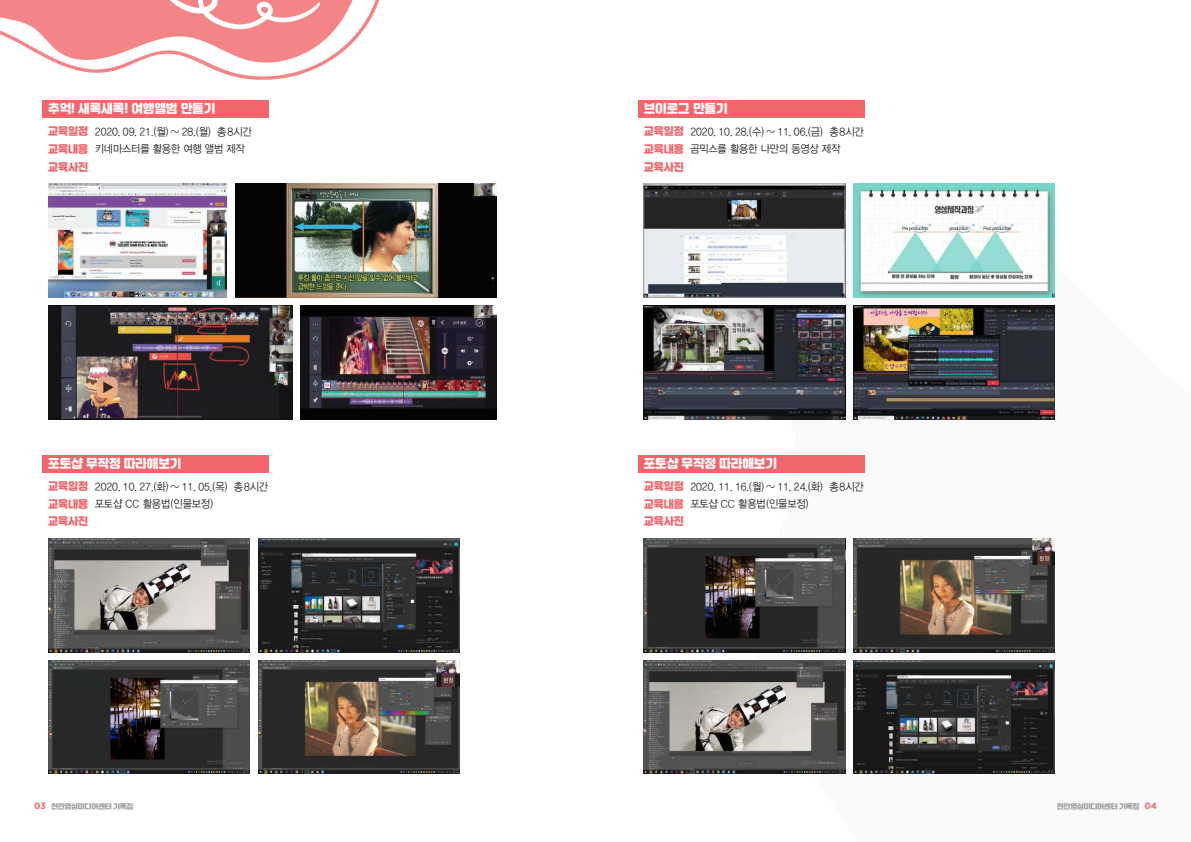
<style>
.page{position:relative;width:1191px;height:842px;background:#fff}
.page>*{position:absolute;margin:0;border:0;box-sizing:border-box;transform-origin:0 0}
.t1{font:12px "Jalnan";color:#fff;scale:.96 1}
.t2{font:10.9px/17.5px "YDIYGO320";color:#231f20;scale:.95 1}
.t3{font:10.9px/17.5px "YDIYGO320";letter-spacing:-.02em;color:#231f20;scale:.95 1}
.t4{font:10.4px "Jalnan";color:#f1666a;scale:.96 1}
.t5{font:6.9px "Jalnan";letter-spacing:-.03em;color:#9d9fa2}
.s1{font-family:"Jalnan";font-size:10.4px;color:#f1666a}
.s2{font-family:"Gotham Rounded";font-weight:700;font-size:9.2px;color:#f1666a}
</style>
<div class="page">
<svg style="left:0;top:0;width:379px;height:80px"></svg>
<svg style="left:746px;top:187px;width:309px;height:587px"></svg>
<div style="left:43px;top:455px;width:226px;height:17px;background:#f1666a"></div>
<div style="left:43px;top:100px;width:226px;height:17px;background:#f1666a"></div>
<img style="left:235px;top:184px;width:261px;height:113px">
<img style="left:48px;top:184px;width:179px;height:113px">
<img style="left:300px;top:306px;width:196px;height:113px">
<img style="left:48px;top:306px;width:244px;height:113px">
<img style="left:48px;top:539px;width:202px;height:113px">
<img style="left:258px;top:660px;width:201px;height:114px">
<img style="left:258px;top:539px;width:201px;height:113px">
<img style="left:48px;top:660px;width:202px;height:114px">
<div style="left:638px;top:455px;width:227px;height:17px;background:#f1666a"></div>
<div style="left:638px;top:100px;width:227px;height:17px;background:#f1666a"></div>
<img style="left:643px;top:306px;width:202px;height:113px">
<img style="left:853px;top:306px;width:201px;height:113px">
<img style="left:853px;top:184px;width:201px;height:113px">
<img style="left:645px;top:186px;width:198px;height:109px">
<div style="left:643px;top:184px;width:202px;height:113px;border:1px solid #939598"></div>
<img style="left:643px;top:539px;width:202px;height:113px">
<img style="left:853px;top:539px;width:201px;height:113px">
<img style="left:643px;top:660px;width:202px;height:114px">
<img style="left:853px;top:660px;width:201px;height:114px">
<p class="t1" style="left:48px;top:101px;width:175px">추억! 새록새록! 여행앨범 만들기</p>
<p class="t3" style="left:48px;top:123px;width:216px"><span class="s1">교육일정</span> 2020. 09. 21.(월) ~ 28.(월) 총8시간 <span class="s1">교육내용</span> 키네마스터를 활용한 여행 앨범 제작</p>
<p class="t4" style="left:48px;top:159px;width:43px">교육사진</p>
<p class="t1" style="left:643px;top:101px;width:89px">브이로그 만들기</p>
<p class="t3" style="left:643px;top:123px;width:233px"><span class="s1">교육일정</span> 2020. 10. 28.(수) ~ 11. 06.(금) 총8시간 <span class="s1">교육내용</span> 곰믹스를 활용한 나만의 동영상 제작</p>
<p class="t4" style="left:643px;top:159px;width:43px">교육사진</p>
<p class="t1" style="left:48px;top:455px;width:140px">포토샵 무작정 따라해보기</p>
<p class="t2" style="left:48px;top:478px;width:233px"><span class="s1">교육일정</span> 2020. 10. 27.(화) ~ 11. 05.(목) 총8시간 <span class="s1">교육내용</span> 포토샵 CC 활용법(인물보정)</p>
<p class="t4" style="left:48px;top:514px;width:43px">교육사진</p>
<p class="t4" style="left:643px;top:514px;width:43px">교육사진</p>
<p class="t1" style="left:643px;top:455px;width:140px">포토샵 무작정 따라해보기</p>
<p class="t2" style="left:643px;top:478px;width:233px"><span class="s1">교육일정</span> 2020. 11. 16.(월) ~ 11. 24.(화) 총8시간 <span class="s1">교육내용</span> 포토샵 CC 활용법(인물보정)</p>
<p class="t5" style="left:34px;top:801px;width:101px"><span class="s2">03</span> 천안영상미디어센터 기록집</p>
<p class="t5" style="left:1057px;top:801px;width:101px">천안영상미디어센터 기록집 <span class="s2">04</span></p>
</div>
